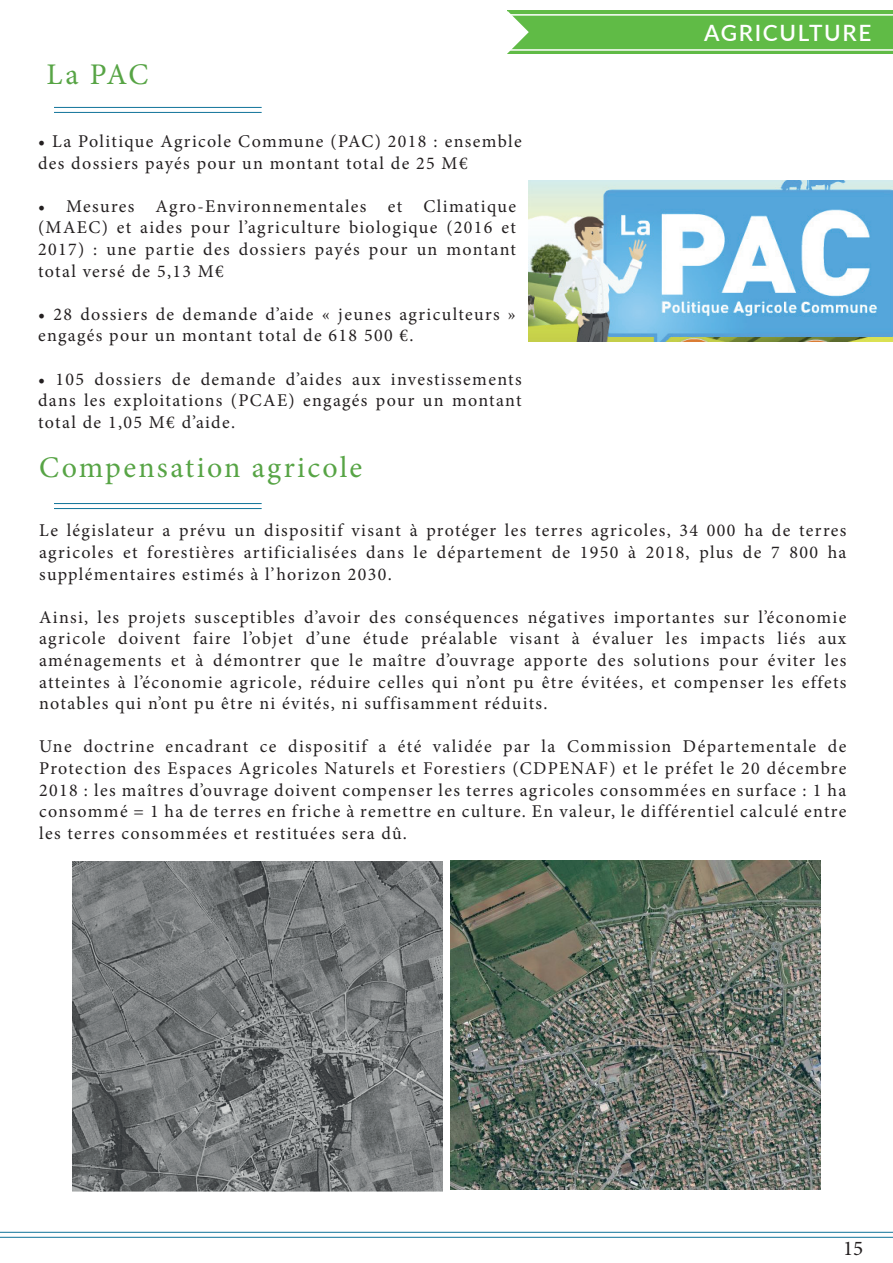
<style>
.page{position:relative;width:893px;height:1263px;background:#fff}
.page>*{position:absolute;margin:0;border:0;box-sizing:border-box;transform-origin:0 0}
.t1{font:30px "Minion Pro";letter-spacing:.075em;color:#57a445}
.t2{font:600 22.5px "Lato";letter-spacing:.075em;color:#fff}
.t3{font:21px "Minion Pro";color:#231f20}
.t4{font:18px/21.6px "Minion Pro";letter-spacing:.075em;color:#231f20;text-align:justify}
</style>
<div class="page">
<div style="left:508px;top:11px;width:385px;height:43px;background:#60bb46"></div>
<svg style="left:507px;top:11px;width:22px;height:43px"></svg>
<hr style="left:510px;top:49px;width:383px;height:2px;background:#fff">
<hr style="left:510px;top:14px;width:383px;height:2px;background:#fff">
<img style="left:72px;top:861px;width:370px;height:330px">
<img style="left:451px;top:860px;width:370px;height:329px">
<hr style="left:54px;top:107px;width:208px;height:1px;background:#107399">
<hr style="left:54px;top:112px;width:208px;height:1px;background:#107399">
<hr style="left:54px;top:503px;width:208px;height:1px;background:#107399">
<hr style="left:54px;top:508px;width:208px;height:1px;background:#107399">
<img style="left:529px;top:181px;width:364px;height:160px">
<hr style="left:0;top:1232px;width:893px;height:1px;background:#107399">
<hr style="left:0;top:1237px;width:893px;height:1px;background:#107399">
<h1 class="t1" style="left:47px;top:55px;width:103px">La PAC</h1>
<p class="t2" style="left:704px;top:17px;width:169px">AGRICULTURE</p>
<p class="t4" style="left:38px;top:131px;width:485px">• La Politique Agricole Commune (PAC) 2018 : ensemble des dossiers payés pour un montant total de 25 M€</p>
<p class="t4" style="left:38px;top:195px;width:479px">• Mesures Agro-Environnementales et Climatique (MAEC) et aides pour l’agriculture biologique (2016 et 2017) : une partie des dossiers payés pour un montant total versé de 5,13 M€</p>
<p class="t4" style="left:38px;top:303px;width:479px">• 28 dossiers de demande d’aide « jeunes agriculteurs » engagés pour un montant total de 618 500 €.</p>
<p class="t4" style="left:38px;top:368px;width:485px">• 105 dossiers de demande d’aides aux investissements dans les exploitations (PCAE) engagés pour un montant total de 1,05 M€ d’aide.</p>
<h1 class="t1" style="left:39px;top:447px;width:325px">Compensation agricole</h1>
<p class="t4" style="left:39px;top:520px;width:809px">Le législateur a prévu un dispositif visant à protéger les terres agricoles, 34 000 ha de terres agricoles et forestières artificialisées dans le département de 1950 à 2018, plus de 7 800 ha supplémentaires estimés à l’horizon 2030.</p>
<p class="t4" style="left:39px;top:606px;width:809px">Ainsi, les projets susceptibles d’avoir des conséquences négatives importantes sur l’économie agricole doivent faire l’objet d’une étude préalable visant à évaluer les impacts liés aux aménagements et à démontrer que le maître d’ouvrage apporte des solutions pour éviter les atteintes à l’économie agricole, réduire celles qui n’ont pu être évitées, et compenser les effets notables qui n’ont pu être ni évités, ni suffisamment réduits.</p>
<p class="t4" style="left:39px;top:736px;width:809px">Une doctrine encadrant ce dispositif a été validée par la Commission Départementale de Protection des Espaces Agricoles Naturels et Forestiers (CDPENAF) et le préfet le 20 décembre 2018 : les maîtres d’ouvrage doivent compenser les terres agricoles consommées en surface : 1 ha consommé = 1 ha de terres en friche à remettre en culture. En valeur, le différentiel calculé entre les terres consommées et restituées sera dû.</p>
<p class="t3" style="left:843px;top:1234px;width:22px">15</p>
</div>
